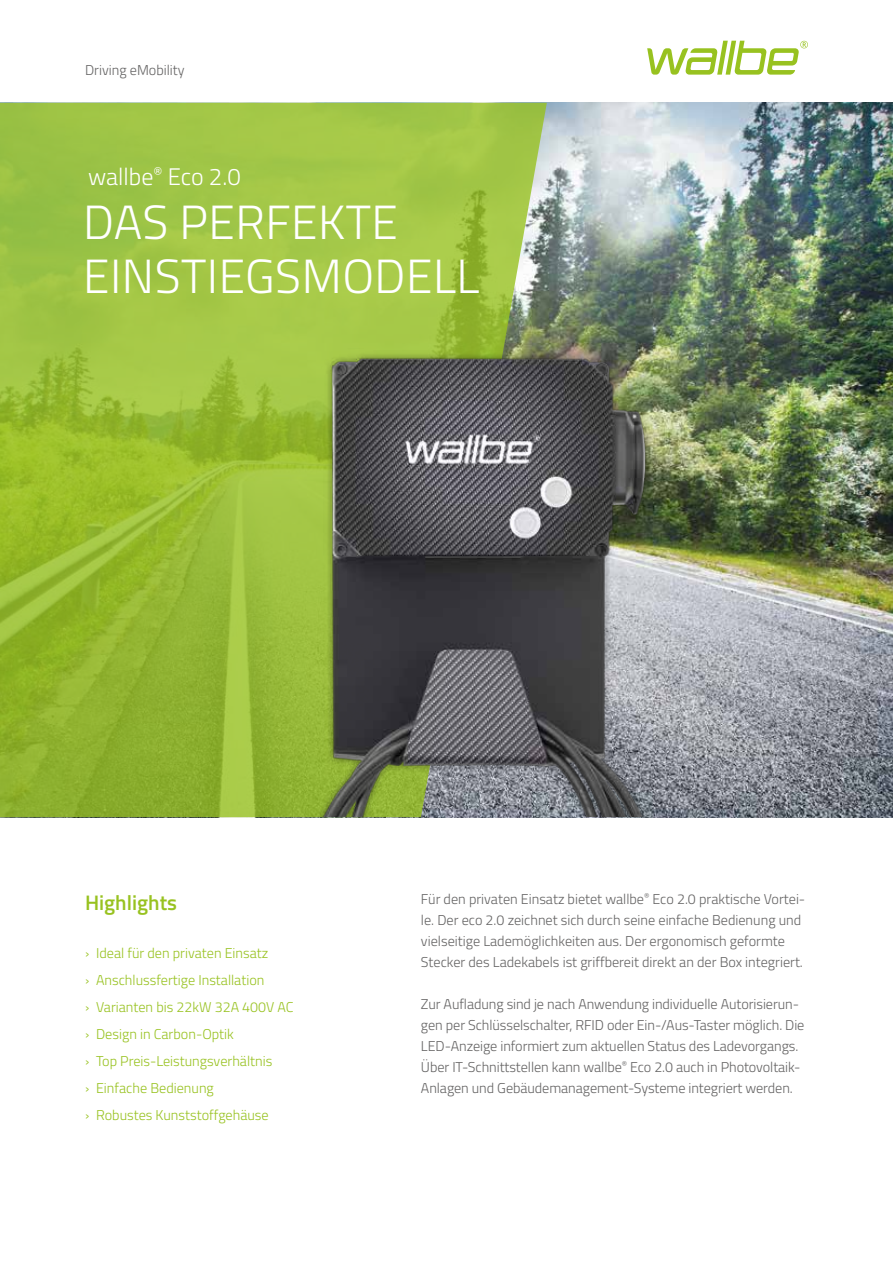
<style>
.page{position:relative;width:893px;height:1263px;background:#fff}
.page>*{position:absolute;margin:0;border:0;box-sizing:border-box;transform-origin:0 0}
.t1{font:300 48px/54px "Titillium Web";letter-spacing:.01em;color:#fff}
.t2{font:300 24px "Titillium Web";color:#fff}
.t3{font:600 21px "Titillium Web";color:#98c220}
.t4{font:300 14.25px/21px "Titillium Web";letter-spacing:-.005em;color:#646363}
.t5{font:300 14.25px/27px "Titillium Web";color:#98c220}
</style>
<div class="page">
<img style="left:547px;top:103px;width:346px;height:714px">
<svg style="left:0;top:103px;width:547px;height:714px;background:#9cbf3f"></svg>
<img style="left:253px;top:349px;width:443px;height:467px">
<svg style="left:647px;top:41px;width:161px;height:34px"></svg>
<p class="t4" style="left:85px;top:58px;width:101px">Driving eMobility</p>
<h2 class="t2" style="left:88px;top:159px;width:154px">wallbe<sup>®</sup> Eco 2.0</h2>
<h1 class="t1" style="left:83px;top:192px;width:398px">DAS PERFEKTE<br>EINSTIEGSMODELL</h1>
<h3 class="t3" style="left:85px;top:887px;width:93px">Highlights</h3>
<p class="t5" style="left:85px;top:939px;width:210px">› Ideal für den privaten Einsatz<br>› Anschlussfertige Installation<br>› Varianten bis 22kW 32A 400V AC › Design in Carbon-Optik<br>› Top Preis-Leistungsverhältnis<br>› Einfache Bedienung<br>› Robustes Kunststoffgehäuse</p>
<p class="t4" style="left:421px;top:888px;width:386px">Für den privaten Einsatz bietet wallbe<sup>®</sup> Eco 2.0 praktische Vortei&shy;le. Der eco 2.0 zeichnet sich durch seine einfache Bedienung und vielseitige Lademöglichkeiten aus. Der ergonomisch geformte Stecker des Ladekabels ist griffbereit direkt an der Box integriert.</p>
<p class="t4" style="left:421px;top:993px;width:385px">Zur Aufladung sind je nach Anwendung individuelle Autorisierun&shy;gen per Schlüsselschalter, RFID oder Ein-/Aus-Taster möglich. Die LED-Anzeige informiert zum aktuellen Status des Ladevorgangs.<br>Über IT-Schnittstellen kann wallbe<sup>®</sup> Eco 2.0 auch in Photovoltaik-Anlagen und Gebäudemanagement-Systeme integriert werden.</p>
</div>
